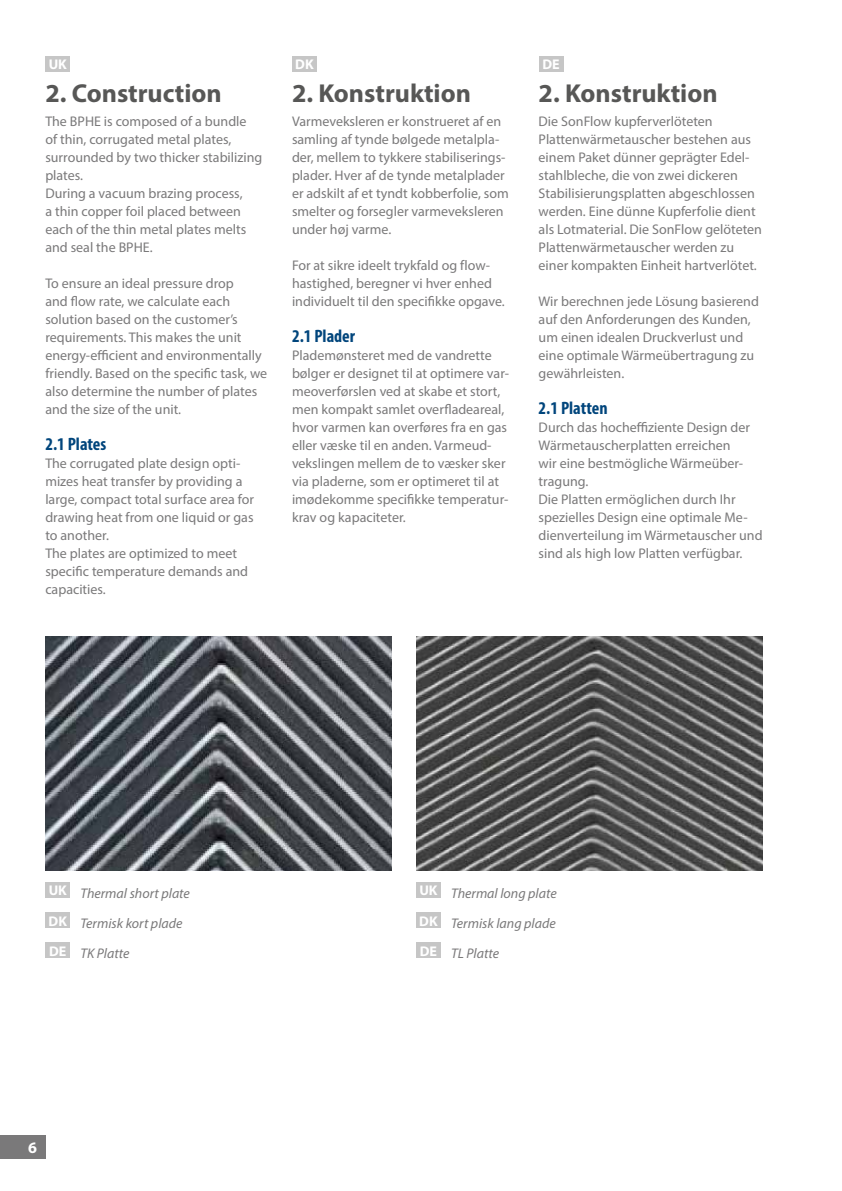
<style>
.page{position:relative;width:842px;height:1191px;background:#fff}
.page>*{position:absolute;margin:0;border:0;box-sizing:border-box;transform-origin:0 0}
.t1{font:700 26px "Myriad Pro";color:#575756}
.t2{font:700 condensed 18px "Myriad Pro";color:#00457c}
.t3{font:700 16px "Myriad Pro";color:#fff}
.t4{font:14px/18px "Myriad Pro";color:#7a797a}
.t5{font:italic 14px/30px "Myriad Pro";color:#7a797a}
.t6{font:700 14px "Myriad Pro";color:#fff}
</style>
<div class="page">
<div style="left:0;top:1135px;width:45px;height:24px;background:#7a797a"></div>
<div style="left:292px;top:56px;width:25px;height:16px;background:#c6c6c6"></div>
<div style="left:539px;top:56px;width:24px;height:16px;background:#c6c6c6"></div>
<div style="left:45px;top:56px;width:25px;height:16px;background:#c6c6c6"></div>
<div style="left:45px;top:882px;width:25px;height:16px;background:#c6c6c6"></div>
<div style="left:45px;top:912px;width:25px;height:16px;background:#c6c6c6"></div>
<div style="left:45px;top:942px;width:25px;height:16px;background:#c6c6c6"></div>
<div style="left:416px;top:882px;width:25px;height:16px;background:#c6c6c6"></div>
<div style="left:416px;top:912px;width:25px;height:16px;background:#c6c6c6"></div>
<div style="left:416px;top:942px;width:25px;height:16px;background:#c6c6c6"></div>
<img style="left:416px;top:637px;width:347px;height:233px">
<img style="left:45px;top:637px;width:347px;height:233px">
<p class="t6" style="left:49px;top:56px;width:20px">UK</p>
<p class="t6" style="left:295px;top:56px;width:20px">DK</p>
<p class="t6" style="left:542px;top:56px;width:19px">DE</p>
<h1 class="t1" style="left:45px;top:76px;width:178px">2. Construction</h1>
<h1 class="t1" style="left:292px;top:76px;width:180px">2. Konstruktion</h1>
<h1 class="t1" style="left:539px;top:76px;width:180px">2. Konstruktion</h1>
<p class="t4" style="left:45px;top:112px;width:218px">The BPHE is composed of a bundle<br>of thin, corrugated metal plates, surrounded by two thicker stabilizing plates.<br>During a vacuum brazing process,<br>a thin copper foil placed between each of the thin metal plates melts and seal the BPHE.</p>
<p class="t4" style="left:45px;top:274px;width:223px">To ensure an ideal pressure drop<br>and flow rate, we calculate each solution based on the customer’s requirements. This makes the unit energy-efficient and environmentally friendly. Based on the specific task, we also determine the number of plates and the size of the unit.</p>
<p class="t2" style="left:45px;top:433px;width:62px">2.1 Plates</p>
<p class="t4" style="left:45px;top:454px;width:210px">The corrugated plate design opti&shy;mizes heat transfer by providing a large, compact total surface area for drawing heat from one liquid or gas to another.<br>The plates are optimized to meet specific temperature demands and capacities.</p>
<p class="t4" style="left:292px;top:112px;width:218px">Varmeveksleren er konstrueret af en samling af tynde bølgede metalpla&shy;der, mellem to tykkere stabiliserings&shy;plader. Hver af de tynde metalplader er adskilt af et tyndt kobberfolie, som smelter og forsegler varmeveksleren under høj varme.</p>
<p class="t4" style="left:292px;top:256px;width:214px">For at sikre ideelt trykfald og flow&shy;hastighed, beregner vi hver enhed individuelt til den specifikke opgave.</p>
<p class="t2" style="left:292px;top:325px;width:65px">2.1 Plader</p>
<p class="t4" style="left:292px;top:346px;width:219px">Plademønsteret med de vandrette bølger er designet til at optimere var&shy;meoverførslen ved at skabe et stort, men kompakt samlet overfladeareal, hvor varmen kan overføres fra en gas eller væske til en anden. Varmeud&shy;vekslingen mellem de to væsker sker via pladerne, som er optimeret til at imødekomme specifikke temperatur&shy;krav og kapaciteter.</p>
<p class="t4" style="left:539px;top:112px;width:225px">Die SonFlow kupferverlöteten Plattenwärmetauscher bestehen aus einem Paket dünner geprägter Edel&shy;stahlbleche, die von zwei dickeren Stabilisierungsplatten abgeschlossen werden. Eine dünne Kupferfolie dient als Lotmaterial. Die SonFlow gelöteten Plattenwärmetauscher werden zu einer kompakten Einheit hartverlötet.</p>
<p class="t4" style="left:539px;top:292px;width:222px">Wir berechnen jede Lösung basierend auf den Anforderungen des Kunden, um einen idealen Druckverlust und eine optimale Wärmeübertragung zu gewährleisten.</p>
<p class="t2" style="left:539px;top:397px;width:70px">2.1 Platten</p>
<p class="t4" style="left:539px;top:418px;width:225px">Durch das hocheffiziente Design der<br>Wärmetauscherplatten erreichen<br>wir eine bestmögliche Wärmeüber&shy;tragung.<br>Die Platten ermöglichen durch Ihr spezielles Design eine optimale Me&shy;dienverteilung im Wärmetauscher und sind als high low Platten verfügbar.</p>
<p class="t5" style="left:49px;top:878px;width:143px"><sup>UK</sup> Thermal short plate<br><sup>DK</sup> Termisk kort plade<br><sup>DE</sup> TK Platte</p>
<p class="t5" style="left:419px;top:878px;width:139px;text-align:justify"><sup>UK</sup> Thermal long plate <sup>DK</sup> Termisk lang plade <sup>DE</sup> TL Platte</p>
<p class="t3" style="left:28px;top:1137px;width:10px">6</p>
</div>
